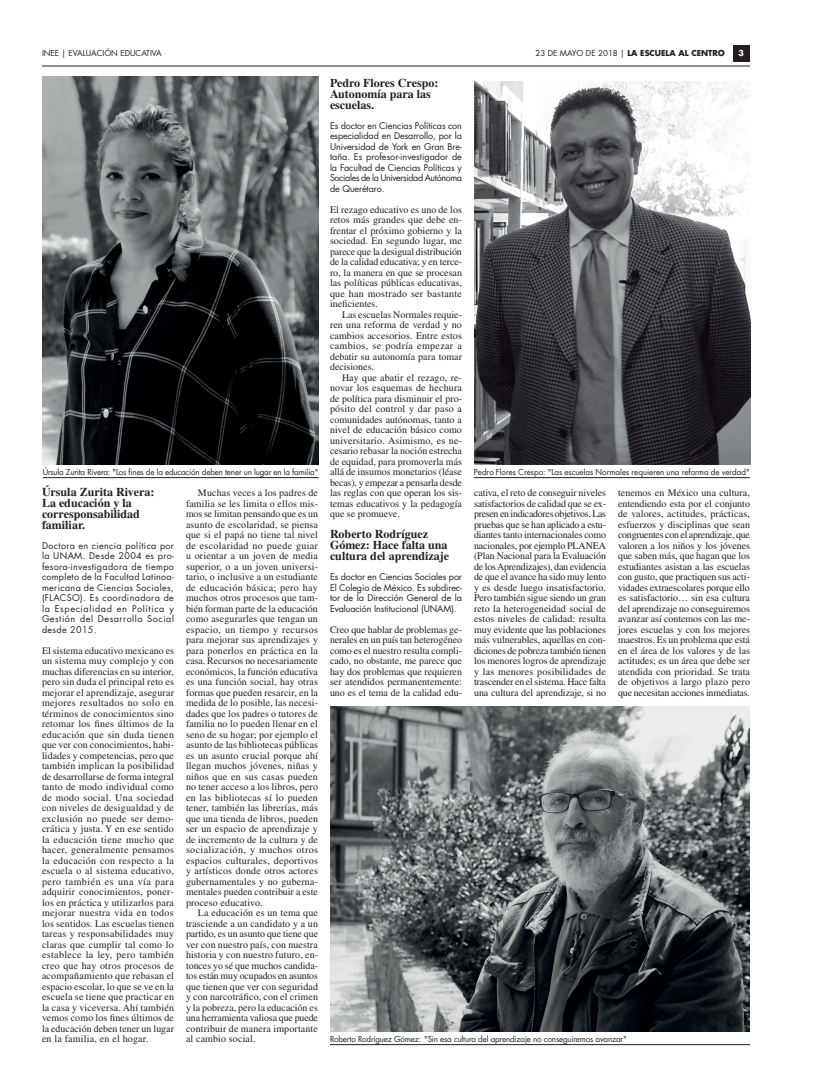
<style>
.page{position:relative;width:822px;height:1089px;background:#fff}
.page>*{position:absolute;margin:0;border:0;box-sizing:border-box;transform-origin:0 0}
.Subtítulos_BodyText{font:700 12px/11px "Times LT Std";color:#231f20}
.Body_Text{font:10px/10.5px "Times LT Std";letter-spacing:.015em;color:#231f20;text-align:justify}
.Body_Text-2{font:9px/10.5px "Futura Std";letter-spacing:-.01em;color:#231f20;text-align:justify}
.Pie_de_foto{font:8px "Futura Std";letter-spacing:-.02em;color:#231f20}
.Pie_de_foto-2{font:8px "Futura Std";color:#231f20}
.t1{font:700 8px "Futura Std";color:#231f20}
.t2{font:700 8px "Futura Std";color:#fff}
.s1{font-weight:400}
</style>
<div class="page">
<hr style="left:42px;top:65px;width:708px;height:1px;background:#231f20">
<div style="left:733px;top:45px;width:17px;height:17px;background:#231f20"></div>
<img style="left:43px;top:76px;width:275px;height:389px">
<img style="left:330px;top:706px;width:420px;height:326px">
<hr style="left:330px;top:1044px;width:420px;height:1px;background:#231f20">
<hr style="left:474px;top:477px;width:276px;height:1px;background:#231f20">
<hr style="left:43px;top:477px;width:276px;height:1px;background:#231f20">
<img style="left:474px;top:81px;width:276px;height:384px">
<p class="Pie_de_foto-2" style="left:42px;top:48px;width:121px">INEE | EVALUACIÓN EDUCATIVA</p>
<p class="t1" style="left:535px;top:47px;width:191px"><span class="s1">23 DE MAYO DE 2018 |</span> LA ESCUELA AL CENTRO</p>
<p class="t2" style="left:738px;top:47px;width:7px">3</p>
<p class="Subtítulos_BodyText" style="left:330px;top:77px;width:110px">Pedro Flores Crespo:<br>Autonomía para las escuelas.</p>
<p class="Body_Text-2" style="left:330px;top:121px;width:134px">Es doctor en Ciencias Políticas con especialidad en Desarrollo, por la Universidad de York en Gran Bre&shy;taña. Es profesor-investigador de la Facultad de Ciencias Políticas y Sociales de la Universidad Autónoma de Querétaro.</p>
<p class="Body_Text" style="left:330px;top:204px;width:134px">El rezago educativo es uno de los retos más grandes que debe en&shy;frentar el próximo gobierno y la sociedad. En segundo lugar, me parece que la desigual distribución de la calidad educativa; y en terce&shy;ro, la manera en que se procesan las políticas públicas educativas, que han mostrado ser bastante ineficientes.</p>
<p class="Body_Text" style="left:330px;top:309px;width:134px;text-indent:12px">Las escuelas Normales requie&shy;ren una reforma de verdad y no cambios accesorios. Entre estos cambios, se podría empezar a debatir su autonomía para tomar decisiones.</p>
<p class="Body_Text" style="left:330px;top:372px;width:134px;text-indent:12px">Hay que abatir el rezago, re&shy;novar los esquemas de hechura de política para disminuir el pro&shy;pósito del control y dar paso a comunidades autónomas, tanto a nivel de educación básico como universitario. Asimismo, es ne&shy;cesario rebasar la noción estrecha de equidad, para promoverla más allá de insumos monetarios (léase becas), y empezar a pensarla desde las reglas con que operan los sis&shy;temas educativos y la pedagogía que se promueve.</p>
<p class="Subtítulos_BodyText" style="left:330px;top:529px;width:121px">Roberto Rodríguez<br>Gómez: Hace falta una cultura del aprendizaje</p>
<p class="Body_Text-2" style="left:330px;top:572px;width:134px">Es doctor en Ciencias Sociales por El Colegio de México. Es subdirec&shy;tor de la Dirección General de la Evaluación Institucional (UNAM).</p>
<p class="Body_Text" style="left:330px;top:624px;width:134px">Creo que hablar de problemas ge&shy;nerales en un país tan heterogéneo como es el nuestro resulta compli&shy;cado, no obstante, me parece que hay dos problemas que requieren ser atendidos permanentemente: uno es el tema de la calidad edu-</p>
<p class="Pie_de_foto" style="left:43px;top:467px;width:277px">Úrsula Zurita Rivera: "Los fines de la educación deben tener un lugar en la familia"</p>
<p class="Pie_de_foto-2" style="left:474px;top:467px;width:277px">Pedro Flores Crespo: "Las escuelas Normales requieren una reforma de verdad"</p>
<p class="Subtítulos_BodyText" style="left:42px;top:487px;width:114px">Úrsula Zurita Rivera:<br>La educación y la corresponsabilidad familiar.</p>
<p class="Body_Text-2" style="left:42px;top:541px;width:134px">Doctora en ciencia política por la UNAM. Desde 2004 es pro&shy;fesora-investigadora de tiempo completo de la Facultad Latinoa&shy;mericana de Ciencias Sociales, (FLACSO). Es coordinadora de la Especialidad en Política y Gestión del Desarrollo Social desde 2015.</p>
<p class="Body_Text" style="left:42px;top:645px;width:134px">El sistema educativo mexicano es un sistema muy complejo y con muchas diferencias en su interior, pero sin duda el principal reto es mejorar el aprendizaje, asegurar mejores resultados no solo en términos de conocimientos sino retomar los fines últimos de la educación que sin duda tienen que ver con conocimientos, habi&shy;lidades y competencias, pero que también implican la posibilidad de desarrollarse de forma integral tanto de modo individual como de modo social. Una sociedad con niveles de desigualdad y de exclusión no puede ser demo&shy;crática y justa. Y en ese sentido la educación tiene mucho que hacer, generalmente pensamos la educación con respecto a la escuela o al sistema educativo, pero también es una vía para adquirir conocimientos, poner&shy;los en práctica y utilizarlos para mejorar nuestra vida en todos los sentidos. Las escuelas tienen tareas y responsabilidades muy claras que cumplir tal como lo establece la ley, pero también creo que hay otros procesos de acompañamiento que rebasan el espacio escolar, lo que se ve en la escuela se tiene que practicar en la casa y viceversa. Ahí también vemos como los fines últimos de la educación deben tener un lugar en la familia, en el hogar.</p>
<p class="Body_Text" style="left:186px;top:488px;width:134px;text-indent:12px">Muchas veces a los padres de familia se les limita o ellos mis&shy;mos se limitan pensando que es un asunto de escolaridad, se piensa que si el papá no tiene tal nivel de escolaridad no puede guiar u orientar a un joven de media superior, o a un joven universi&shy;tario, o inclusive a un estudiante de educación básica; pero hay muchos otros procesos que tam&shy;bién forman parte de la educación como asegurarles que tengan un espacio, un tiempo y recursos para mejorar sus aprendizajes y para ponerlos en práctica en la casa. Recursos no necesariamente económicos, la función educativa es una función social, hay otras formas que pueden resarcir, en la medida de lo posible, las necesi&shy;dades que los padres o tutores de familia no lo pueden llenar en el seno de su hogar; por ejemplo el asunto de las bibliotecas públicas es un asunto crucial porque ahí llegan muchos jóvenes, niñas y niños que en sus casas pueden no tener acceso a los libros, pero en las bibliotecas sí lo pueden tener, también las librerías, más que una tienda de libros, pueden ser un espacio de aprendizaje y de incremento de la cultura y de socialización, y muchos otros espacios culturales, deportivos y artísticos donde otros actores gubernamentales y no guberna&shy;mentales pueden contribuir a este proceso educativo.</p>
<p class="Body_Text" style="left:186px;top:908px;width:134px;text-indent:12px">La educación es un tema que trasciende a un candidato y a un partido, es un asunto que tiene que ver con nuestro país, con nuestra historia y con nuestro futuro, en&shy;tonces yo sé que muchos candida&shy;tos están muy ocupados en asuntos que tienen que ver con seguridad y con narcotráfico, con el crimen y la pobreza, pero la educación es una herramienta valiosa que puede contribuir de manera importante al cambio social.</p>
<p class="Body_Text" style="left:474px;top:488px;width:134px">cativa, el reto de conseguir niveles satisfactorios de calidad que se ex&shy;presen en indicadores objetivos. Las pruebas que se han aplicado a estu&shy;diantes tanto internacionales como nacionales, por ejemplo PLANEA (Plan Nacional para la Evaluación de los Aprendizajes), dan evidencia de que el avance ha sido muy lento y es desde luego insatisfactorio.<br>Pero también sigue siendo un gran reto la heterogeneidad social de estos niveles de calidad: resulta muy evidente que las poblaciones más vulnerables, aquellas en con&shy;diciones de pobreza también tienen los menores logros de aprendizaje y las menores posibilidades de trascender en el sistema. Hace falta una cultura del aprendizaje, si no</p>
<p class="Body_Text" style="left:618px;top:488px;width:134px">tenemos en México una cultura, entendiendo esta por el conjunto de valores, actitudes, prácticas, esfuerzos y disciplinas que sean congruentes con el aprendizaje, que valoren a los niños y los jóvenes que saben más, que hagan que los estudiantes asistan a las escuelas con gusto, que practiquen sus acti&shy;vidades extraescolares porque ello es satisfactorio… sin esa cultura del aprendizaje no conseguiremos avanzar así contemos con las me&shy;jores escuelas y con los mejores maestros. Es un problema que está en el área de los valores y de las actitudes; es un área que debe ser atendida con prioridad. Se trata de objetivos a largo plazo pero que necesitan acciones inmediatas.</p>
<p class="Pie_de_foto" style="left:330px;top:1034px;width:298px">Roberto Rodríguez Gómez: "Sin esa cultura del aprendizaje no conseguiremos avanzar"</p>
</div>
